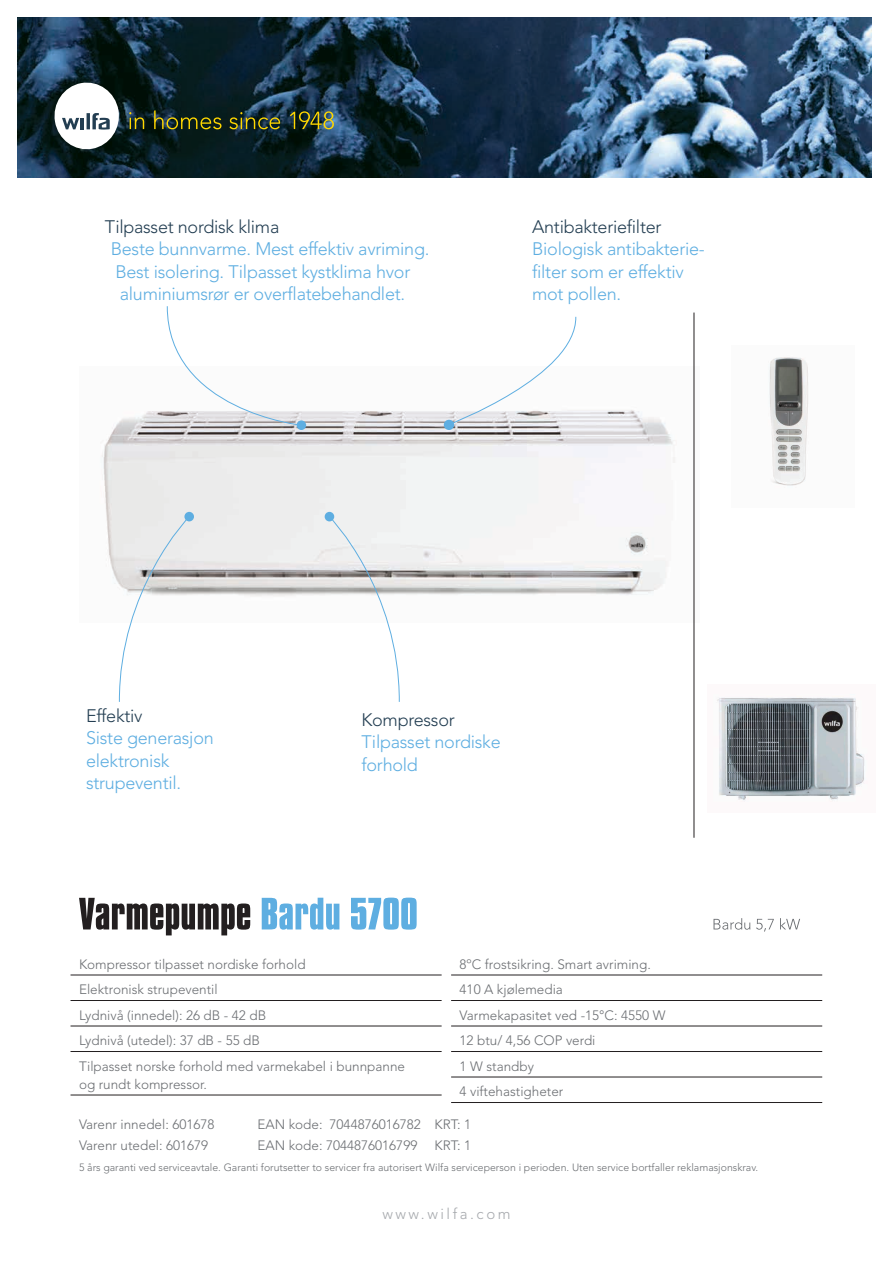
<style>
.page{position:relative;width:893px;height:1263px;background:#fff}
.page>*{position:absolute;margin:0;border:0;box-sizing:border-box;transform-origin:0 0}
.t1{font:300 18px/22.5px "Avenir LT Std";letter-spacing:-.015em;color:#5eaee1}
.t2{font:300 18px "Avenir LT Std";letter-spacing:-.015em;color:#233e52}
.t3{font:300 15px "Avenir LT Std";letter-spacing:.17em;color:#a6a9ad}
.Produkt_tekst{font:300 13.5px "Avenir LT Std";color:#6b6e72}
.varenr{font:300 13.5px "Avenir LT Std";color:#6b6e72}
.Produkt_tekst_uten_s{font:300 13.5px "Avenir LT Std";color:#6b6e72}
.varenr-2{font:300 10.5px "Avenir LT Std";color:#6b6e72}
</style>
<div class="page">
<img style="left:102px;top:367px;width:592px;height:256px">
<img style="left:717px;top:697px;width:148px;height:105px">
<img style="left:769px;top:357px;width:39px;height:129px">
<img style="left:17px;top:17px;width:855px;height:160px">
<svg style="left:54px;top:81px;width:67px;height:69px"></svg>
<svg style="left:129px;top:112px;width:15px;height:17px"></svg>
<svg style="left:154px;top:110px;width:67px;height:19px"></svg>
<svg style="left:229px;top:112px;width:51px;height:17px"></svg>
<svg style="left:290px;top:111px;width:44px;height:18px"></svg>
<svg style="left:713px;top:918px;width:87px;height:13px"></svg>
<svg style="left:262px;top:898px;width:155px;height:32px"></svg>
<svg style="left:79px;top:898px;width:171px;height:37px"></svg>
<hr style="left:71px;top:975px;width:371px;height:1px;background:#231f20">
<hr style="left:71px;top:1000px;width:371px;height:1px;background:#231f20">
<hr style="left:71px;top:1026px;width:371px;height:1px;background:#231f20">
<hr style="left:71px;top:1051px;width:371px;height:1px;background:#231f20">
<hr style="left:71px;top:1095px;width:371px;height:1px;background:#231f20">
<hr style="left:451px;top:975px;width:371px;height:1px;background:#231f20">
<hr style="left:451px;top:1000px;width:371px;height:1px;background:#231f20">
<hr style="left:451px;top:1026px;width:371px;height:1px;background:#231f20">
<hr style="left:451px;top:1051px;width:371px;height:1px;background:#231f20">
<hr style="left:451px;top:1077px;width:371px;height:1px;background:#231f20">
<hr style="left:451px;top:1102px;width:371px;height:1px;background:#231f20">
<div style="left:297px;top:420px;width:9px;height:10px;background:#5eaee1;border-radius:50%"></div>
<svg style="left:167px;top:306px;width:135px;height:120px"></svg>
<svg style="left:119px;top:516px;width:71px;height:186px"></svg>
<div style="left:184px;top:512px;width:10px;height:9px;background:#5eaee1;border-radius:50%"></div>
<svg style="left:329px;top:516px;width:71px;height:186px"></svg>
<div style="left:325px;top:512px;width:9px;height:9px;background:#5eaee1;border-radius:50%"></div>
<svg style="left:448px;top:316px;width:129px;height:109px"></svg>
<div style="left:444px;top:420px;width:10px;height:10px;background:#5eaee1;border-radius:50%"></div>
<hr style="left:694px;top:313px;width:1px;height:525px;background:#231f20">
<p class="t2" style="left:105px;top:216px;width:176px">Tilpasset nordisk klima</p>
<p class="t1" style="left:111px;top:238px;width:320px">Beste bunnvarme. Mest effektiv avriming.</p>
<p class="t1" style="left:115px;top:260px;width:296px">Best isolering. Tilpasset kystklima hvor</p>
<p class="t1" style="left:120px;top:283px;width:287px">aluminiumsrør er overflatebehandlet.</p>
<p class="t2" style="left:532px;top:216px;width:131px">Antibakteriefilter</p>
<p class="t1" style="left:532px;top:238px;width:174px">Biologisk antibakterie&shy;filter som er effektiv</p>
<p class="t1" style="left:532px;top:283px;width:91px">mot pollen.</p>
<p class="t2" style="left:86px;top:705px;width:58px">Effektiv</p>
<p class="t1" style="left:86px;top:727px;width:129px">Siste generasjon</p>
<p class="t1" style="left:86px;top:749px;width:85px">elektronisk</p>
<p class="t1" style="left:86px;top:772px;width:97px">strupeventil.</p>
<p class="t2" style="left:361px;top:709px;width:95px">Kompressor</p>
<p class="t1" style="left:361px;top:731px;width:141px">Tilpasset nordiske</p>
<p class="t1" style="left:361px;top:753px;width:58px">forhold</p>
<p class="Produkt_tekst" style="left:79px;top:956px;width:228px">Kompressor tilpasset nordiske forhold</p>
<p class="Produkt_tekst" style="left:79px;top:982px;width:140px">Elektronisk strupeventil</p>
<p class="Produkt_tekst" style="left:79px;top:1007px;width:189px">Lydnivå (innedel): 26 dB - 42 dB</p>
<p class="Produkt_tekst" style="left:79px;top:1033px;width:182px">Lydnivå (utedel): 37 dB - 55 dB</p>
<p class="Produkt_tekst_uten_s" style="left:79px;top:1058px;width:327px">Tilpasset norske forhold med varmekabel i bunnpanne</p>
<p class="Produkt_tekst" style="left:79px;top:1076px;width:129px">og rundt kompressor.</p>
<p class="Produkt_tekst" style="left:460px;top:956px;width:193px">8ºC frostsikring. Smart avriming.</p>
<p class="Produkt_tekst" style="left:460px;top:982px;width:105px">410 A kjølemedia</p>
<p class="Produkt_tekst" style="left:460px;top:1007px;width:207px">Varmekapasitet ved -15°C: 4550 W</p>
<p class="Produkt_tekst" style="left:460px;top:1033px;width:137px">12 btu/ 4,56 COP verdi</p>
<p class="Produkt_tekst" style="left:460px;top:1058px;width:76px">1 W standby</p>
<p class="Produkt_tekst" style="left:460px;top:1084px;width:105px">4 viftehastigheter</p>
<p class="varenr" style="left:79px;top:1116px;width:137px">Varenr innedel: 601678</p>
<p class="varenr" style="left:258px;top:1116px;width:215px">EAN kode: 7044876016782 KRT: 1</p>
<p class="varenr" style="left:79px;top:1137px;width:131px">Varenr utedel: 601679</p>
<p class="varenr" style="left:258px;top:1137px;width:161px">EAN kode: 7044876016799</p>
<p class="varenr" style="left:435px;top:1137px;width:38px">KRT: 1</p>
<p class="varenr-2" style="left:79px;top:1161px;width:681px">5 års garanti ved serviceavtale. Garanti forutsetter to servicer fra autorisert Wilfa serviceperson i perioden. Uten service bortfaller reklamasjonskrav.</p>
<p class="t3" style="left:382px;top:1205px;width:130px">www.wilfa.com</p>
</div>
